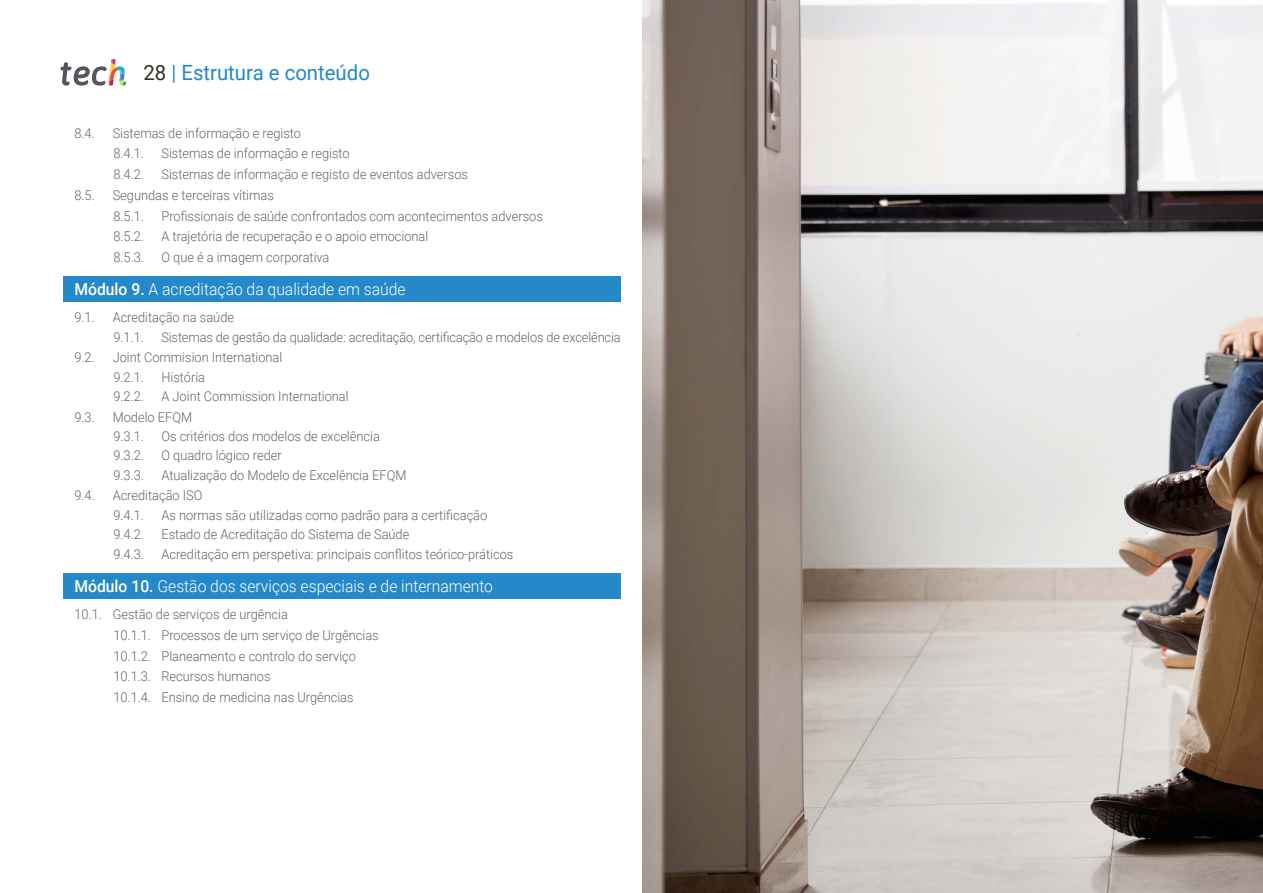
<style>
.page{position:relative;width:1263px;height:893px;background:#fff}
.page>*{position:absolute;margin:0;border:0;box-sizing:border-box;transform-origin:0 0}
.t1{font:21px "Roboto";color:#2488c9}
.t2{font:300 16.5px "Roboto";color:#fff;scale:.95 1}
.t3{font:300 13.5px/20.7px "Roboto";color:#61646a;scale:.95 1}
.s1{color:#312e20}
.s2{font-weight:500}
</style>
<div class="page">
<svg style="left:61px;top:59px;width:65px;height:27px"></svg>
<div style="left:63px;top:277px;width:558px;height:25px;background:#2488c9"></div>
<div style="left:63px;top:573px;width:558px;height:25px;background:#2488c9"></div>
<img style="left:642px;top:0;width:621px;height:893px">
<h1 class="t1" style="left:144px;top:57px;width:228px"><span class="s1">28</span> | Estrutura e conteúdo</h1>
<p class="t3" style="left:74px;top:122px;width:23px">8.4.</p>
<p class="t3" style="left:113px;top:122px;width:200px">Sistemas de informação e registo<br>8.4.1.</p>
<p class="t3" style="left:161px;top:143px;width:200px">Sistemas de informação e registo</p>
<p class="t3" style="left:113px;top:164px;width:34px">8.4.2.</p>
<p class="t3" style="left:161px;top:164px;width:324px">Sistemas de informação e registo de eventos adversos</p>
<p class="t3" style="left:74px;top:184px;width:23px">8.5.</p>
<p class="t3" style="left:113px;top:184px;width:171px">Segundas e terceiras vítimas<br>8.5.1.</p>
<p class="t3" style="left:161px;top:205px;width:403px">Profissionais de saúde confrontados com acontecimentos adversos</p>
<p class="t3" style="left:113px;top:226px;width:34px">8.5.2.</p>
<p class="t3" style="left:161px;top:226px;width:282px">A trajetória de recuperação e o apoio emocional</p>
<p class="t3" style="left:113px;top:247px;width:34px">8.5.3.</p>
<p class="t3" style="left:161px;top:247px;width:178px">O que é a imagem corporativa</p>
<p class="t2" style="left:74px;top:278px;width:350px"><span class="s2">Módulo 9.</span> A acreditação da qualidade em saúde</p>
<p class="t3" style="left:74px;top:307px;width:23px">9.1.</p>
<p class="t3" style="left:113px;top:308px;width:129px;line-height:19.2px">Acreditação na saúde<br>9.1.1.</p>
<p class="t3" style="left:161px;top:326px;width:485px">Sistemas de gestão da qualidade: acreditação, certificação e modelos de excelência</p>
<p class="t3" style="left:74px;top:347px;width:23px">9.2.</p>
<p class="t3" style="left:113px;top:348px;width:180px;line-height:19.2px">Joint Commision International<br>9.2.1.</p>
<p class="t3" style="left:161px;top:366px;width:47px">História</p>
<p class="t3" style="left:113px;top:385px;width:34px">9.2.2.</p>
<p class="t3" style="left:161px;top:385px;width:199px">A Joint Commission International</p>
<p class="t3" style="left:74px;top:406px;width:23px">9.3.</p>
<p class="t3" style="left:113px;top:407px;width:85px;line-height:19.2px">Modelo EFQM<br>9.3.1.</p>
<p class="t3" style="left:161px;top:425px;width:231px">Os critérios dos modelos de excelência</p>
<p class="t3" style="left:113px;top:445px;width:34px">9.3.2.</p>
<p class="t3" style="left:161px;top:445px;width:128px">O quadro lógico reder</p>
<p class="t3" style="left:113px;top:464px;width:34px">9.3.3.</p>
<p class="t3" style="left:161px;top:464px;width:259px">Atualização do Modelo de Excelência EFQM</p>
<p class="t3" style="left:74px;top:485px;width:23px">9.4.</p>
<p class="t3" style="left:113px;top:485px;width:96px;line-height:19.2px">Acreditação ISO<br>9.4.1.</p>
<p class="t3" style="left:161px;top:504px;width:345px">As normas são utilizadas como padrão para a certificação</p>
<p class="t3" style="left:113px;top:523px;width:34px">9.4.2.</p>
<p class="t3" style="left:161px;top:523px;width:262px">Estado de Acreditação do Sistema de Saúde</p>
<p class="t3" style="left:113px;top:543px;width:34px">9.4.3.</p>
<p class="t3" style="left:161px;top:543px;width:372px">Acreditação em perspetiva: principais conflitos teórico-práticos</p>
<p class="t2" style="left:74px;top:574px;width:442px"><span class="s2">Módulo 10.</span> Gestão dos serviços especiais e de internamento</p>
<p class="t3" style="left:113px;top:603px;width:281px;text-indent:-39px">10.1. Gestão de serviços de urgência<br>10.1.1. Processos de um serviço de Urgências 10.1.2. Planeamento e controlo do serviço 10.1.3. Recursos humanos<br>10.1.4. Ensino de medicina nas Urgências</p>
</div>
